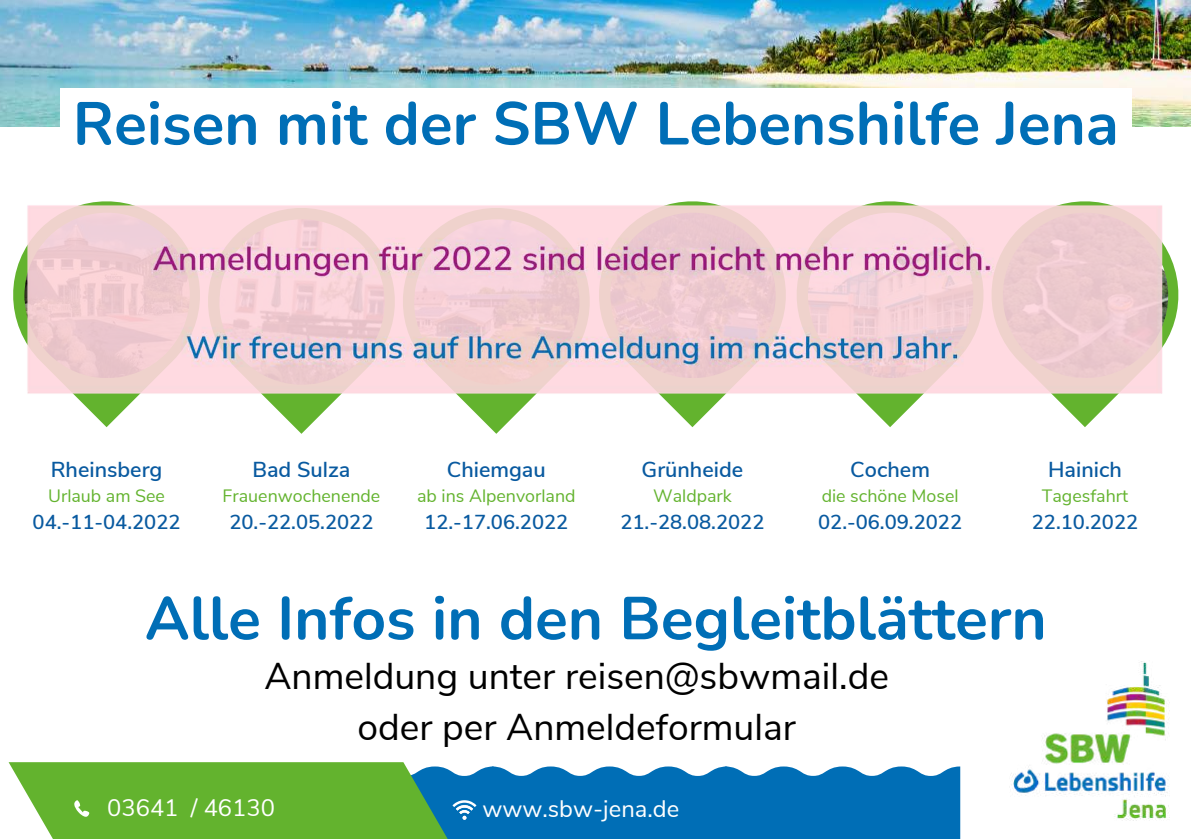
<style>
.page{position:relative;width:1191px;height:839px;background:#fff}
.page>*{position:absolute;margin:0;border:0;box-sizing:border-box;transform-origin:0 0}
.t1{font:700 60.4px "Nunito";color:#006eb6}
.t2{font:37.2px/51.4px "Nunito Sans";color:#000;text-align:center}
.t3{font:23.8px "Nunito Sans";color:#fff}
.t4{font:600 21.6px "Nunito Sans";color:#095aa0}
.t5{font:600 20.2px "Nunito Sans";color:#095aa0}
.t6{font:17.8px "Nunito Sans";color:#63b32e}
</style>
<div class="page">
<img style="left:0;top:0;width:1191px;height:61px">
<img style="left:0;top:61px;width:1191px;height:777px">
<h1 class="t1" style="left:73px;top:83px;width:1048px">Reisen mit der SBW Lebenshilfe Jena</h1>
<p class="t4" style="left:51px;top:455px;width:113px">Rheinsberg</p>
<p class="t6" style="left:48px;top:484px;width:118px">Urlaub am See</p>
<p class="t5" style="left:33px;top:508px;width:149px">04.-11-04.2022</p>
<p class="t4" style="left:252px;top:455px;width:100px">Bad Sulza</p>
<p class="t6" style="left:223px;top:484px;width:159px">Frauenwochenende</p>
<p class="t5" style="left:229px;top:508px;width:146px">20.-22.05.2022</p>
<p class="t4" style="left:447px;top:455px;width:100px">Chiemgau</p>
<p class="t6" style="left:417px;top:484px;width:160px">ab ins Alpenvorland</p>
<p class="t5" style="left:424px;top:508px;width:146px">12.-17.06.2022</p>
<p class="t4" style="left:642px;top:455px;width:103px">Grünheide</p>
<p class="t6" style="left:653px;top:484px;width:80px">Waldpark</p>
<p class="t5" style="left:620px;top:508px;width:146px">21.-28.08.2022</p>
<p class="t4" style="left:850px;top:455px;width:81px">Cochem</p>
<p class="t6" style="left:822px;top:484px;width:138px">die schöne Mosel</p>
<p class="t5" style="left:818px;top:508px;width:146px">02.-06.09.2022</p>
<p class="t4" style="left:1048px;top:455px;width:75px">Hainich</p>
<p class="t6" style="left:1042px;top:484px;width:88px">Tagesfahrt</p>
<p class="t5" style="left:1032px;top:508px;width:108px">22.10.2022</p>
<h1 class="t1" style="left:145px;top:578px;width:903px">Alle Infos in den Begleitblättern</h1>
<h2 class="t2" style="left:265px;top:651px;width:626px">Anmeldung unter reisen@sbwmail.de oder per Anmeldeformular</h2>
<p class="t3" style="left:107px;top:792px;width:169px">03641 / 46130</p>
<p class="t3" style="left:482px;top:792px;width:198px">www.sbw-jena.de</p>
</div>
